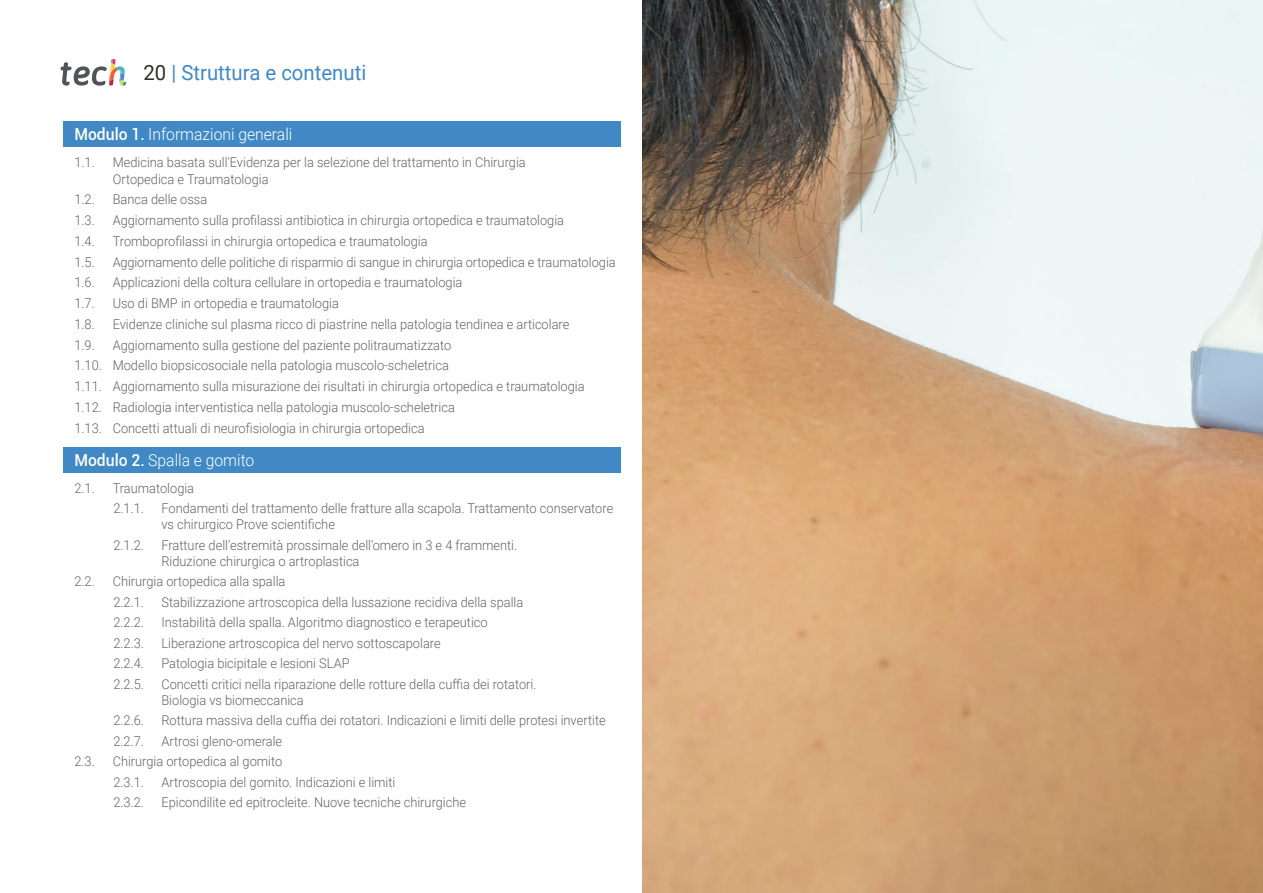
<style>
.page{position:relative;width:1263px;height:893px;background:#fff}
.page>*{position:absolute;margin:0;border:0;box-sizing:border-box;transform-origin:0 0}
.t1{font:21px "Roboto";color:#4089c5}
.t2{font:300 16.5px "Roboto";color:#fff;scale:.95 1}
.t3{font:300 13.5px/20.7px "Roboto";color:#61646a;scale:.95 1}
.s1{color:#312e20}
.s2{font-weight:500}
</style>
<div class="page">
<div style="left:63px;top:121px;width:558px;height:25px;background:#4089c5"></div>
<div style="left:63px;top:447px;width:558px;height:25px;background:#4089c5"></div>
<svg style="left:61px;top:59px;width:65px;height:27px"></svg>
<img style="left:642px;top:0;width:621px;height:893px">
<h1 class="t1" style="left:144px;top:57px;width:224px"><span class="s1">20</span> | Struttura e contenuti</h1>
<p class="t2" style="left:74px;top:123px;width:231px"><span class="s2">Modulo 1.</span> Informazioni generali</p>
<p class="t3" style="left:74px;top:151px;width:23px">1.1.</p>
<p class="t3" style="left:113px;top:154px;width:436px;line-height:16.5px">Medicina basata sull'Evidenza per la selezione del trattamento in Chirurgia<br>Ortopedica e Traumatologia</p>
<p class="t3" style="left:74px;top:189px;width:23px">1.2.</p>
<p class="t3" style="left:113px;top:189px;width:101px">Banca delle ossa</p>
<p class="t3" style="left:74px;top:209px;width:23px">1.3.</p>
<p class="t3" style="left:113px;top:209px;width:477px">Aggiornamento sulla profilassi antibiotica in chirurgia ortopedica e traumatologia</p>
<p class="t3" style="left:74px;top:230px;width:23px">1.4.</p>
<p class="t3" style="left:113px;top:230px;width:333px">Tromboprofilassi in chirurgia ortopedica e traumatologia</p>
<p class="t3" style="left:74px;top:251px;width:23px">1.5.</p>
<p class="t3" style="left:113px;top:251px;width:531px">Aggiornamento delle politiche di risparmio di sangue in chirurgia ortopedica e traumatologia</p>
<p class="t3" style="left:74px;top:272px;width:23px">1.6.</p>
<p class="t3" style="left:113px;top:272px;width:370px">Applicazioni della coltura cellulare in ortopedia e traumatologia</p>
<p class="t3" style="left:74px;top:292px;width:23px">1.7.</p>
<p class="t3" style="left:113px;top:292px;width:240px">Uso di BMP in ortopedia e traumatologia</p>
<p class="t3" style="left:74px;top:313px;width:23px">1.8.</p>
<p class="t3" style="left:113px;top:313px;width:482px">Evidenze cliniche sul plasma ricco di piastrine nella patologia tendinea e articolare</p>
<p class="t3" style="left:74px;top:334px;width:23px">1.9.</p>
<p class="t3" style="left:74px;top:334px;width:539px;text-indent:38px">Aggiornamento sulla gestione del paziente politraumatizzato<br>1.10. Modello biopsicosociale nella patologia muscolo-scheletrica<br>1.11. Aggiornamento sulla misurazione dei risultati in chirurgia ortopedica e traumatologia 1.12. Radiologia interventistica nella patologia muscolo-scheletrica<br>1.13. Concetti attuali di neurofisiologia in chirurgia ortopedica</p>
<p class="t2" style="left:74px;top:448px;width:191px"><span class="s2">Modulo 2.</span> Spalla e gomito</p>
<p class="t3" style="left:74px;top:477px;width:23px">2.1.</p>
<p class="t3" style="left:113px;top:477px;width:87px">Traumatologia<br>2.1.1.</p>
<p class="t3" style="left:161px;top:500px;width:477px;line-height:16.2px">Fondamenti del trattamento delle fratture alla scapola. Trattamento conservatore vs chirurgico Prove scientifiche</p>
<p class="t3" style="left:113px;top:534px;width:34px">2.1.2.</p>
<p class="t3" style="left:161px;top:536px;width:376px;line-height:16.2px">Fratture dell’estremità prossimale dell’omero in 3 e 4 frammenti.<br>Riduzione chirurgica o artroplastica</p>
<p class="t3" style="left:74px;top:571px;width:23px">2.2.</p>
<p class="t3" style="left:113px;top:571px;width:183px">Chirurgia ortopedica alla spalla<br>2.2.1.</p>
<p class="t3" style="left:161px;top:591px;width:382px">Stabilizzazione artroscopica della lussazione recidiva della spalla</p>
<p class="t3" style="left:113px;top:612px;width:34px">2.2.2.</p>
<p class="t3" style="left:161px;top:612px;width:345px">Instabilità della spalla. Algoritmo diagnostico e terapeutico</p>
<p class="t3" style="left:113px;top:632px;width:34px">2.2.3.</p>
<p class="t3" style="left:161px;top:632px;width:295px">Liberazione artroscopica del nervo sottoscapolare</p>
<p class="t3" style="left:113px;top:653px;width:34px">2.2.4.</p>
<p class="t3" style="left:161px;top:653px;width:200px">Patologia bicipitale e lesioni SLAP</p>
<p class="t3" style="left:113px;top:673px;width:34px">2.2.5.</p>
<p class="t3" style="left:161px;top:675px;width:396px;line-height:16.2px">Concetti critici nella riparazione delle rotture della cuffia dei rotatori.<br>Biologia vs biomeccanica</p>
<p class="t3" style="left:113px;top:710px;width:34px">2.2.6.</p>
<p class="t3" style="left:161px;top:710px;width:469px">Rottura massiva della cuffia dei rotatori. Indicazioni e limiti delle protesi invertite</p>
<p class="t3" style="left:113px;top:730px;width:34px">2.2.7.</p>
<p class="t3" style="left:161px;top:730px;width:129px">Artrosi gleno-omerale</p>
<p class="t3" style="left:74px;top:751px;width:23px">2.3.</p>
<p class="t3" style="left:113px;top:751px;width:180px">Chirurgia ortopedica al gomito<br>2.3.1.</p>
<p class="t3" style="left:161px;top:771px;width:248px">Artroscopia del gomito. Indicazioni e limiti</p>
<p class="t3" style="left:113px;top:791px;width:34px">2.3.2.</p>
<p class="t3" style="left:161px;top:791px;width:322px">Epicondilite ed epitrocleite. Nuove tecniche chirurgiche</p>
</div>
